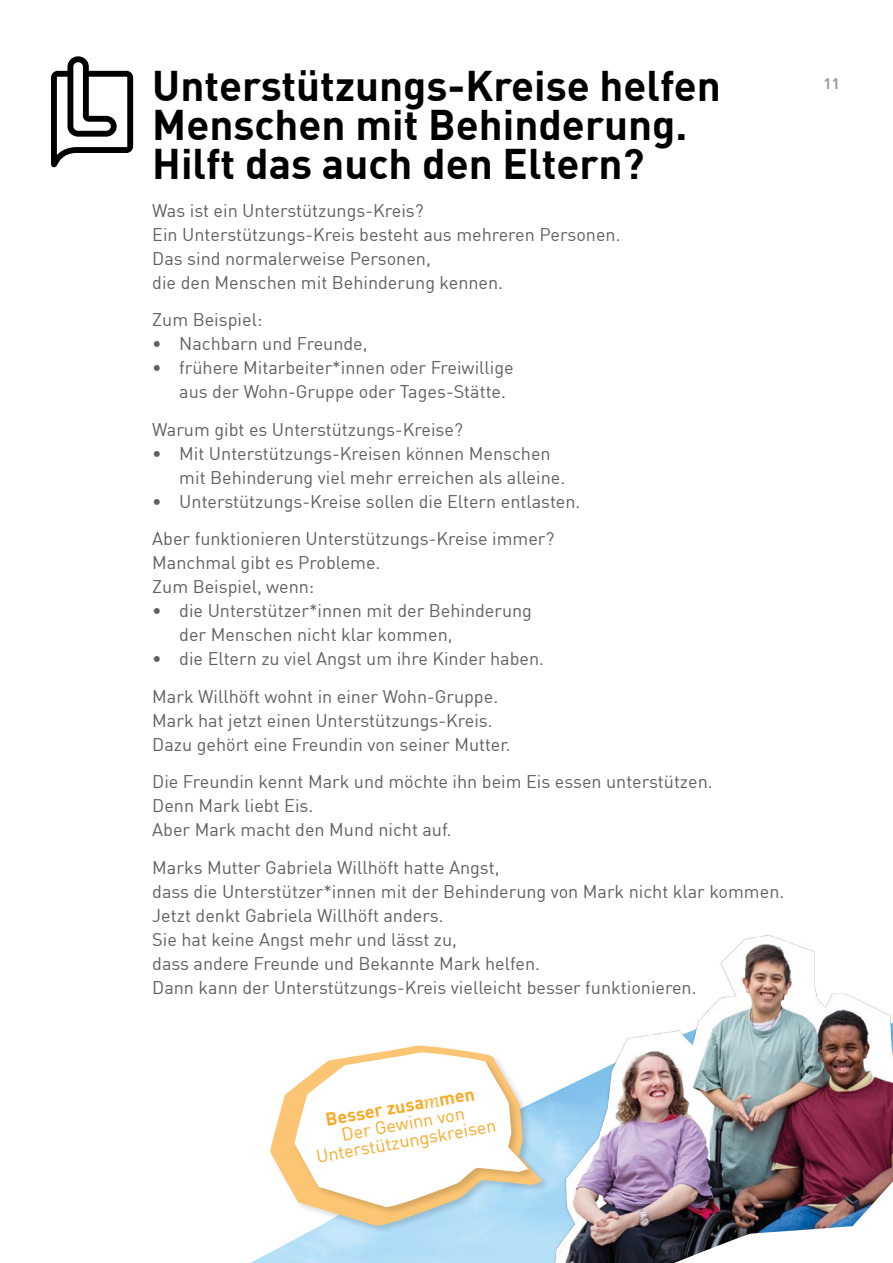
<style>
.page{position:relative;width:893px;height:1263px;background:#fff}
.page>*{position:absolute;margin:0;border:0;box-sizing:border-box;transform-origin:0 0}
.Überschriften_Headline_LL_H2{font:700 42px/39px "DIN";color:#000}
.Überschriften_Interview_P{font:18px/24px "DIN";color:#60605f}
.t1{font:18px/17.4px "DIN";color:#f8aa27;text-align:center}
.t2{font:700 15px "DIN";color:#9d9d9c}
.s1{font-weight:700}
.s2{font-family:"Caecilia LT";font-style:italic}
</style>
<div class="page">
<img style="left:250px;top:1234px;width:288px;height:29px">
<img style="left:538px;top:934px;width:355px;height:329px">
<svg style="left:51px;top:56px;width:82px;height:111px"></svg>
<img style="left:610px;top:1090px;width:283px;height:173px">
<div style="left:268px;top:1044px;width:282px;height:190px;background:#000;opacity:.15"></div>
<svg style="left:270px;top:1044px;width:272px;height:184px"></svg>
<div style="left:293px;top:1051px;width:244px;height:165px;background:#000;opacity:.15"></div>
<svg style="left:294px;top:1051px;width:234px;height:158px"></svg>
<h2 class="Überschriften_Headline_LL_H2" style="left:152px;top:65px;width:570px">Unterstützungs-Kreise helfen<br>Menschen mit Behinderung.<br>Hilft das auch den Eltern?</h2>
<p class="Überschriften_Interview_P" style="left:152px;top:198px;width:273px">Was ist ein Unterstützungs-Kreis?</p>
<p class="Überschriften_Interview_P" style="left:152px;top:222px;width:470px">Ein Unterstützungs-Kreis besteht aus mehreren Personen.<br>Das sind normalerweise Personen,<br>die den Menschen mit Behinderung kennen.</p>
<p class="Überschriften_Interview_P" style="left:152px;top:307px;width:112px">Zum Beispiel:</p>
<p class="Überschriften_Interview_P" style="left:152px;top:331px;width:217px">• Nachbarn und Freunde,</p>
<p class="Überschriften_Interview_P" style="left:179px;top:355px;width:336px;text-indent:-27px">• frühere Mitarbeiter*innen oder Freiwillige aus der Wohn-Gruppe oder Tages-Stätte.</p>
<p class="Überschriften_Interview_P" style="left:152px;top:417px;width:312px">Warum gibt es Unterstützungs-Kreise?</p>
<p class="Überschriften_Interview_P" style="left:179px;top:441px;width:387px;text-indent:-27px">• Mit Unterstützungs-Kreisen können Menschen mit Behinderung viel mehr erreichen als alleine.</p>
<p class="Überschriften_Interview_P" style="left:152px;top:489px;width:430px">• Unterstützungs-Kreise sollen die Eltern entlasten.</p>
<p class="Überschriften_Interview_P" style="left:152px;top:526px;width:404px">Aber funktionieren Unterstützungs-Kreise immer?</p>
<p class="Überschriften_Interview_P" style="left:152px;top:550px;width:230px">Manchmal gibt es Probleme.<br>Zum Beispiel, wenn:</p>
<p class="Überschriften_Interview_P" style="left:179px;top:598px;width:354px;text-indent:-27px">• die Unterstützer*innen mit der Behinderung der Menschen nicht klar kommen,</p>
<p class="Überschriften_Interview_P" style="left:152px;top:646px;width:393px">• die Eltern zu viel Angst um ihre Kinder haben.</p>
<p class="Überschriften_Interview_P" style="left:152px;top:684px;width:360px">Mark Willhöft wohnt in einer Wohn-Gruppe.<br>Mark hat jetzt einen Unterstützungs-Kreis.<br>Dazu gehört eine Freundin von seiner Mutter.</p>
<p class="Überschriften_Interview_P" style="left:152px;top:769px;width:562px">Die Freundin kennt Mark und möchte ihn beim Eis essen unterstützen.<br>Denn Mark liebt Eis.<br>Aber Mark macht den Mund nicht auf.</p>
<p class="Überschriften_Interview_P" style="left:152px;top:855px;width:633px">Marks Mutter Gabriela Willhöft hatte Angst,<br>dass die Unterstützer*innen mit der Behinderung von Mark nicht klar kommen.<br>Jetzt denkt Gabriela Willhöft anders.<br>Sie hat keine Angst mehr und lässt zu,<br>dass andere Freunde und Bekannte Mark helfen.<br>Dann kann der Unterstützungs-Kreis vielleicht besser funktionieren.</p>
<p class="t1" style="left:309px;top:1113px;width:184px;rotate:-10deg"><span class="s1">Besser zusa</span><span class="s2">m</span><span class="s1">men<br></span>Der Gewinn von<br>Unterstützungskreisen</p>
<p class="t2" style="left:823px;top:74px;width:18px">11</p>
</div>
